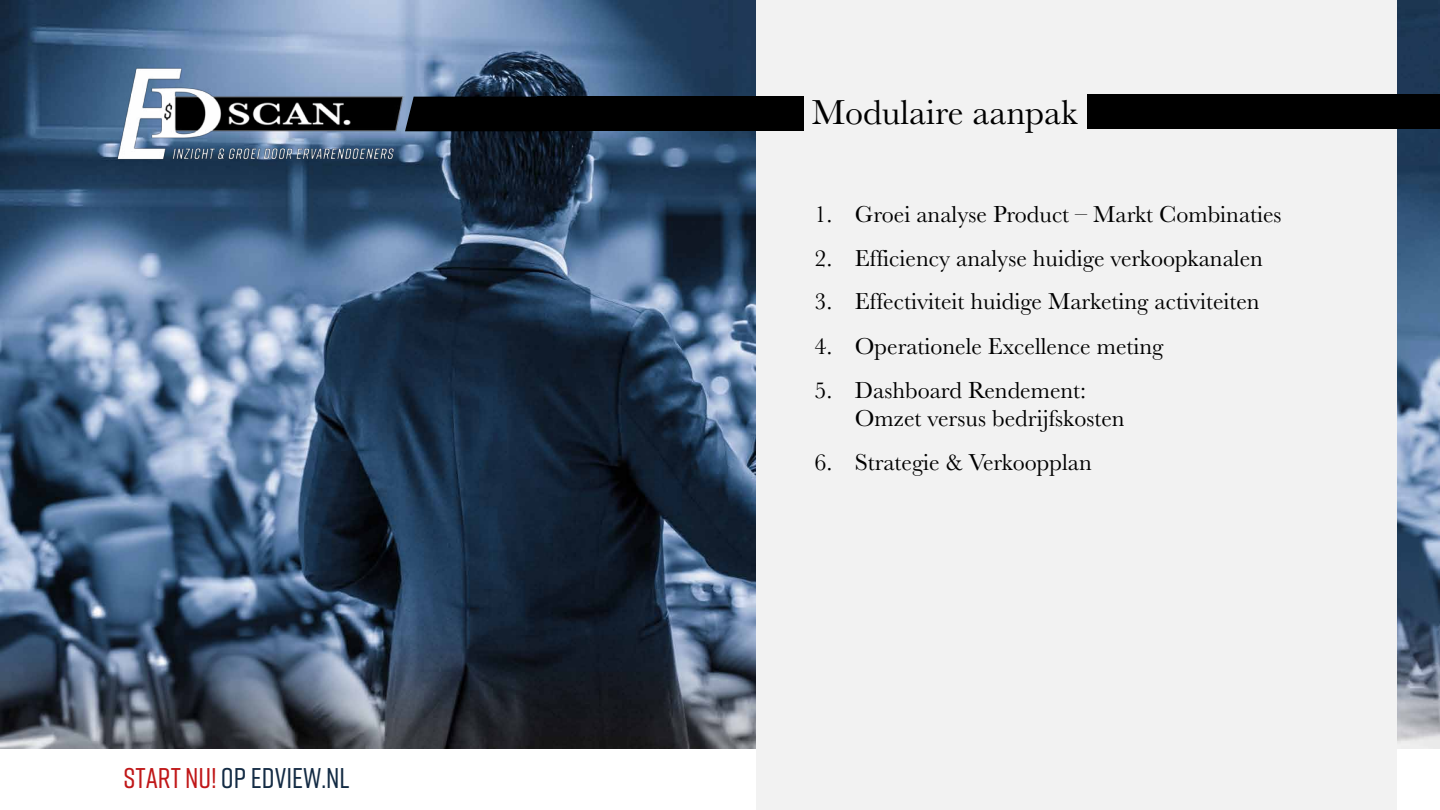
<style>
.page{position:relative;width:1440px;height:810px;background:#fff}
.page>*{position:absolute;margin:0;border:0;box-sizing:border-box;transform-origin:0 0}
.t1{font:36px "Baskerville";color:#000}
.t2{font:500 28.5px "Rift";color:#132b44}
.t3{font:24px/28.5px "Baskerville";color:#000}
.s1{color:#c01718}
</style>
<div class="page">
<img style="left:0;top:0;width:1440px;height:749px">
<img style="left:113px;top:66px;width:292px;height:96px">
<div style="left:756px;top:0;width:640px;height:810px;background:#f2f2f2"></div>
<div style="left:405px;top:97px;width:132px;height:34px;background:#000"></div>
<div style="left:537px;top:97px;width:267px;height:34px;background:#000"></div>
<div style="left:1088px;top:94px;width:352px;height:34px;background:#000"></div>
<p class="t2" style="left:124px;top:758px;width:228px"><span class="s1">START NU!</span> OP EDVIEW.NL</p>
<h1 class="t1" style="left:812px;top:90px;width:267px">Modulaire aanpak</h1>
<p class="t3" style="left:814px;top:201px;width:469px">1. Groei analyse Product – Markt Combinaties</p>
<p class="t3" style="left:814px;top:244px;width:450px">2. Efficiency analyse huidige verkoopkanalen</p>
<p class="t3" style="left:814px;top:288px;width:447px">3. Effectiviteit huidige Marketing activiteiten</p>
<p class="t3" style="left:814px;top:333px;width:351px">4. Operationele Excellence meting</p>
<p class="t3" style="left:855px;top:376px;width:271px;text-indent:-40px">5. Dashboard Rendement:<br>Omzet versus bedrijfskosten</p>
<p class="t3" style="left:814px;top:448px;width:279px">6. Strategie &amp; Verkoopplan</p>
</div>
